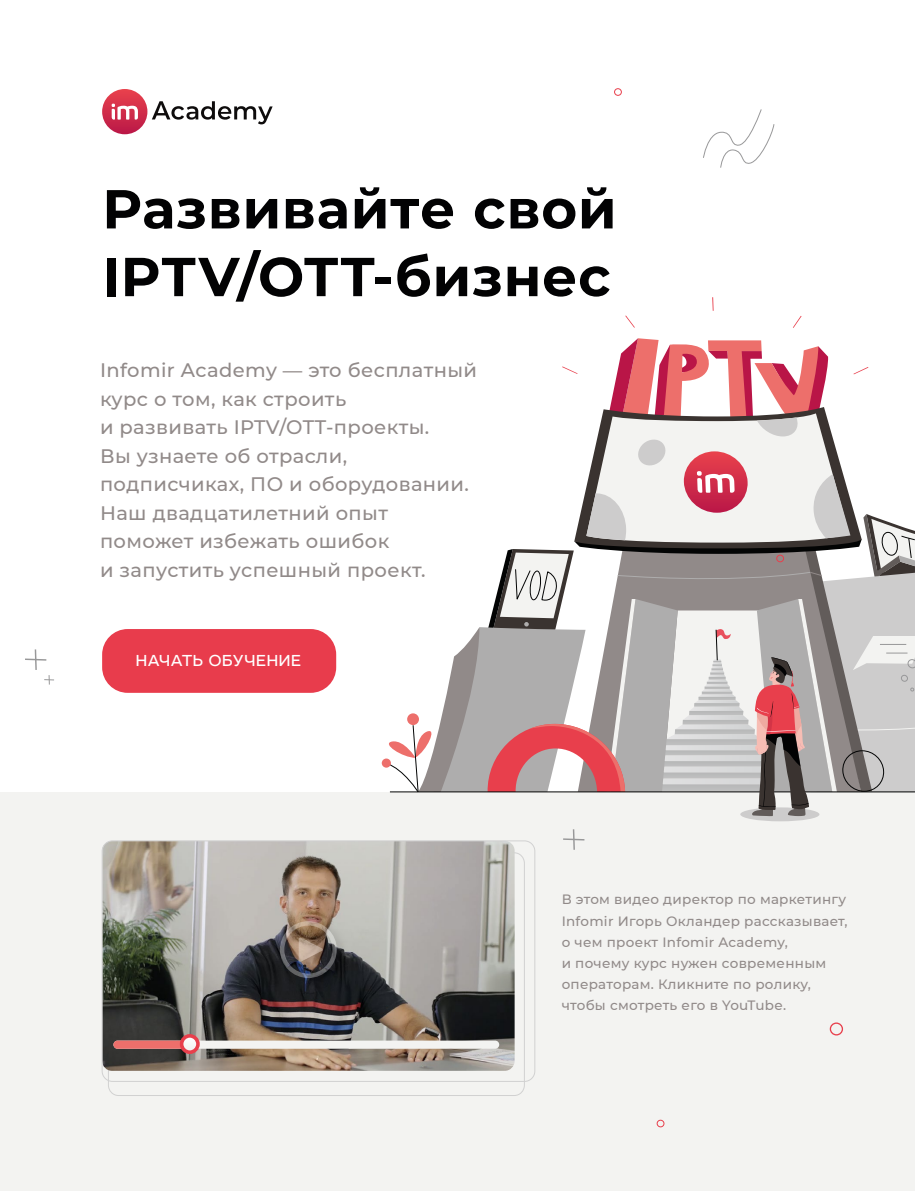
<style>
.page{position:relative;width:915px;height:1191px;background:#fff}
.page>*{position:absolute;margin:0;border:0;box-sizing:border-box;transform-origin:0 0}
.t1{font:700 54.75px/67.7px "Montserrat";letter-spacing:.015em;color:#020203}
.t2{font:500 19.5px/28.5px "Montserrat";letter-spacing:.02em;color:#918a89}
.t3{font:16.5px "Leto Sans";letter-spacing:-.005em;color:#fff}
.t4{font:500 13.5px/21px "Montserrat";letter-spacing:.02em;color:#918a89}
</style>
<div class="page">
<div style="left:0;top:792px;width:914px;height:399px;background:#f3f3f1"></div>
<div style="left:739px;top:807px;width:80px;height:14px;background:#cdcccc;border-radius:50%"></div>
<svg style="left:381px;top:297px;width:533px;height:519px"></svg>
<svg style="left:152px;top:101px;width:120px;height:23px"></svg>
<div style="left:102px;top:89px;width:45px;height:45px;background:linear-gradient(to bottom,#e9444f,#ba1847);border-radius:23px"></div>
<svg style="left:112px;top:104px;width:26px;height:16px"></svg>
<img style="left:104px;top:842px;width:410px;height:228px">
<div style="left:102px;top:840px;width:433px;height:241px;border:1px solid #d1d1d1;border-radius:10px"></div>
<img style="left:274px;top:916px;width:77px;height:76px">
<div style="left:280px;top:921px;width:57px;height:57px;border:4px solid #fff;border-radius:50%"></div>
<svg style="left:298px;top:937px;width:25px;height:25px"></svg>
<div style="left:113px;top:1040px;width:386px;height:8px;background:#f3f3f1;border-radius:4px"></div>
<div style="left:113px;top:1040px;width:81px;height:8px;background:#ed6f6b;border-radius:4px"></div>
<div style="left:181px;top:1035px;width:17px;height:17px;background:#f7f7f6;border-radius:8px"></div>
<div style="left:180px;top:1034px;width:20px;height:20px;border:4px solid #e83f4c;border-radius:50%"></div>
<svg style="left:563px;top:829px;width:22px;height:21px"></svg>
<svg style="left:25px;top:649px;width:29px;height:35px"></svg>
<svg style="left:703px;top:109px;width:71px;height:59px"></svg>
<div style="left:656px;top:1119px;width:8px;height:8px;border:1px solid #e83f4c;border-radius:50%"></div>
<div style="left:829px;top:1022px;width:13px;height:13px;border:1px solid #e83f4c;border-radius:50%"></div>
<div style="left:614px;top:88px;width:7px;height:8px;border:1px solid #e83f4c;border-radius:50%"></div>
<div style="left:776px;top:555px;width:7px;height:7px;border:1px solid #e83f4c;border-radius:50%"></div>
<div style="left:102px;top:629px;width:234px;height:64px;background:#e83c4c;border-radius:26px"></div>
<h1 class="t1" style="left:102px;top:172px;width:516px">Развивайте свой<br>IPTV/OTT-бизнес</h1>
<p class="t2" style="left:100px;top:355px;width:378px">Infomir Academy — это бесплатный курс о том, как строить<br>и развивать IPTV/OTT-проекты.<br>Вы узнаете об отрасли, подписчиках, ПО и оборудовании.<br>Наш двадцатилетний опыт поможет избежать ошибок<br>и запустить успешный проект.</p>
<p class="t3" style="left:135px;top:649px;width:167px">НАЧАТЬ ОБУЧЕНИЕ</p>
<p class="t4" style="left:561px;top:888px;width:287px">В этом видео директор по маркетингу Infomir Игорь Окландер рассказывает, о чем проект Infomir Academy,<br>и почему курс нужен современным операторам. Кликните по ролику, чтобы смотреть его в YouTube.</p>
</div>
